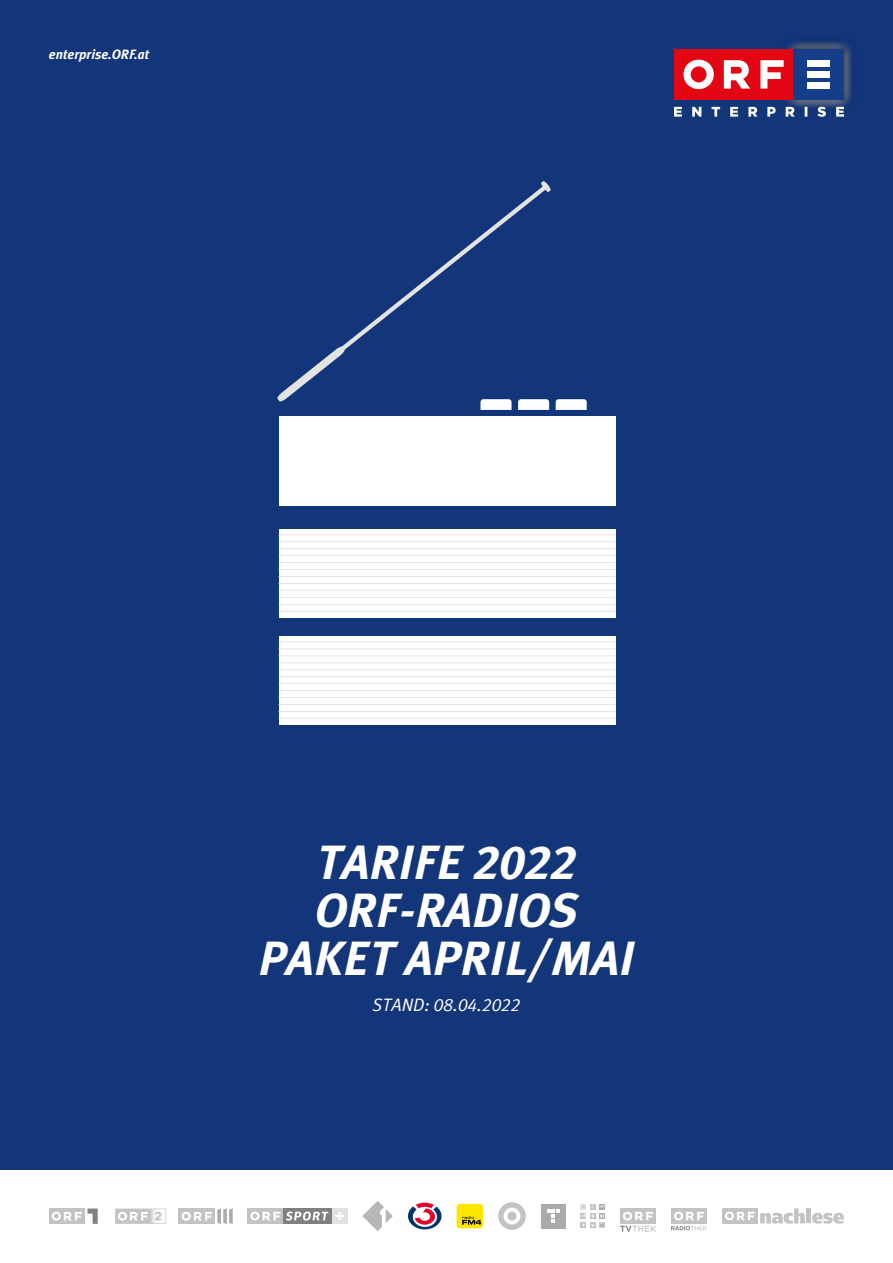
<style>
.page{position:relative;width:893px;height:1263px;background:#fff}
.page>*{position:absolute;margin:0;border:0;box-sizing:border-box;transform-origin:0 0}
.t1{font:italic 700 48px/48px "Meta Radio";color:#fff;text-align:center}
.t2{font:italic 18px "Meta Radio Normal";color:#fff}
.t3{font:italic 700 13.5px "Meta Plus";color:#fff}
</style>
<div class="page">
<div style="left:0;top:0;width:893px;height:1169px;background:#13357a"></div>
<div style="left:279px;top:416px;width:337px;height:90px;background:#fff"></div>
<div style="left:279px;top:530px;width:336px;height:88px;background:#fff"></div>
<div style="left:279px;top:636px;width:336px;height:88px;background:#fff"></div>
<svg style="left:342px;top:188px;width:208px;height:216px"></svg>
<svg style="left:277px;top:346px;width:68px;height:56px"></svg>
<svg style="left:541px;top:181px;width:10px;height:11px"></svg>
<hr style="left:279px;top:541px;width:336px;height:1px;background:#e3e3e3">
<hr style="left:279px;top:534px;width:336px;height:1px;background:#e3e3e3">
<hr style="left:279px;top:548px;width:336px;height:1px;background:#e3e3e3">
<hr style="left:279px;top:562px;width:336px;height:1px;background:#e3e3e3">
<hr style="left:279px;top:555px;width:336px;height:1px;background:#e3e3e3">
<hr style="left:279px;top:569px;width:336px;height:1px;background:#e3e3e3">
<hr style="left:279px;top:583px;width:336px;height:1px;background:#e3e3e3">
<hr style="left:279px;top:576px;width:336px;height:1px;background:#e3e3e3">
<hr style="left:279px;top:590px;width:336px;height:1px;background:#e3e3e3">
<hr style="left:279px;top:604px;width:336px;height:1px;background:#e3e3e3">
<hr style="left:279px;top:597px;width:336px;height:1px;background:#e3e3e3">
<hr style="left:279px;top:611px;width:336px;height:1px;background:#e3e3e3">
<hr style="left:279px;top:648px;width:336px;height:1px;background:#e3e3e3">
<hr style="left:279px;top:642px;width:336px;height:1px;background:#e3e3e3">
<hr style="left:279px;top:655px;width:336px;height:1px;background:#e3e3e3">
<hr style="left:279px;top:669px;width:336px;height:1px;background:#e3e3e3">
<hr style="left:279px;top:662px;width:336px;height:1px;background:#e3e3e3">
<hr style="left:279px;top:676px;width:336px;height:1px;background:#e3e3e3">
<hr style="left:279px;top:690px;width:336px;height:1px;background:#e3e3e3">
<hr style="left:279px;top:683px;width:336px;height:1px;background:#e3e3e3">
<hr style="left:279px;top:697px;width:336px;height:1px;background:#e3e3e3">
<hr style="left:279px;top:711px;width:336px;height:1px;background:#e3e3e3">
<hr style="left:279px;top:704px;width:336px;height:1px;background:#e3e3e3">
<hr style="left:279px;top:718px;width:336px;height:1px;background:#e3e3e3">
<svg style="left:480px;top:399px;width:32px;height:11px"></svg>
<svg style="left:518px;top:399px;width:31px;height:11px"></svg>
<svg style="left:556px;top:399px;width:31px;height:11px"></svg>
<svg style="left:580px;top:1204px;width:25px;height:24px"></svg>
<svg style="left:786px;top:42px;width:66px;height:66px"></svg>
<div style="left:788px;top:44px;width:61px;height:61px;background:#000;opacity:.7"></div>
<div style="left:790px;top:46px;width:58px;height:57px;background:#000;opacity:.1"></div>
<div style="left:674px;top:49px;width:119px;height:51px;background:#e30613"></div>
<svg style="left:683px;top:60px;width:101px;height:29px"></svg>
<div style="left:793px;top:49px;width:51px;height:51px;background:#153d8a"></div>
<div style="left:807px;top:60px;width:23px;height:6px;background:#fff"></div>
<div style="left:807px;top:71px;width:23px;height:6px;background:#fff"></div>
<div style="left:807px;top:83px;width:23px;height:6px;background:#fff"></div>
<svg style="left:674px;top:107px;width:170px;height:10px"></svg>
<svg style="left:179px;top:1208px;width:5px;height:16px"></svg>
<div style="left:182px;top:1212px;width:9px;height:9px;background:#fff;border-radius:50%"></div>
<svg style="left:184px;top:1208px;width:49px;height:16px"></svg>
<svg style="left:408px;top:1203px;width:33px;height:26px"></svg>
<div style="left:457px;top:1204px;width:26px;height:24px;background:#ffe600;border-radius:3px"></div>
<svg style="left:462px;top:1216px;width:19px;height:9px"></svg>
<svg style="left:115px;top:1208px;width:51px;height:16px"></svg>
<div style="left:49px;top:1208px;width:36px;height:16px;background:#c3c3c3"></div>
<svg style="left:52px;top:1208px;width:46px;height:16px"></svg>
<div style="left:541px;top:1204px;width:24px;height:24px;background:#ababaa"></div>
<svg style="left:547px;top:1209px;width:12px;height:14px"></svg>
<div style="left:283px;top:1208px;width:49px;height:16px;background:#808080"></div>
<svg style="left:286px;top:1208px;width:61px;height:16px"></svg>
<div style="left:248px;top:1208px;width:35px;height:16px;background:#c3c3c3"></div>
<svg style="left:250px;top:1211px;width:30px;height:9px"></svg>
<svg style="left:498px;top:1202px;width:28px;height:28px"></svg>
<div style="left:504px;top:1207px;width:16px;height:17px;background:#fff;border-radius:50%"></div>
<svg style="left:507px;top:1211px;width:9px;height:9px"></svg>
<div style="left:620px;top:1208px;width:36px;height:16px;background:#c3c3c3"></div>
<svg style="left:623px;top:1211px;width:30px;height:9px"></svg>
<svg style="left:620px;top:1226px;width:36px;height:6px"></svg>
<svg style="left:362px;top:1201px;width:31px;height:30px"></svg>
<div style="left:671px;top:1208px;width:36px;height:16px;background:#c3c3c3"></div>
<svg style="left:674px;top:1211px;width:30px;height:9px"></svg>
<svg style="left:671px;top:1226px;width:36px;height:4px"></svg>
<div style="left:722px;top:1208px;width:35px;height:15px;background:#c3c3c3"></div>
<svg style="left:725px;top:1208px;width:80px;height:16px"></svg>
<div style="left:806px;top:1208px;width:5px;height:15px;background:#c3c3c3"></div>
<svg style="left:812px;top:1213px;width:32px;height:11px"></svg>
<p class="t3" style="left:49px;top:47px;width:102px">enterprise.ORF.at</p>
<p class="t1" style="left:259px;top:838px;width:377px">TARIFE 2022<br>ORF-RADIOS<br>PAKET APRIL/MAI</p>
<p class="t2" style="left:372px;top:994px;width:150px">STAND: 08.04.2022</p>
</div>
